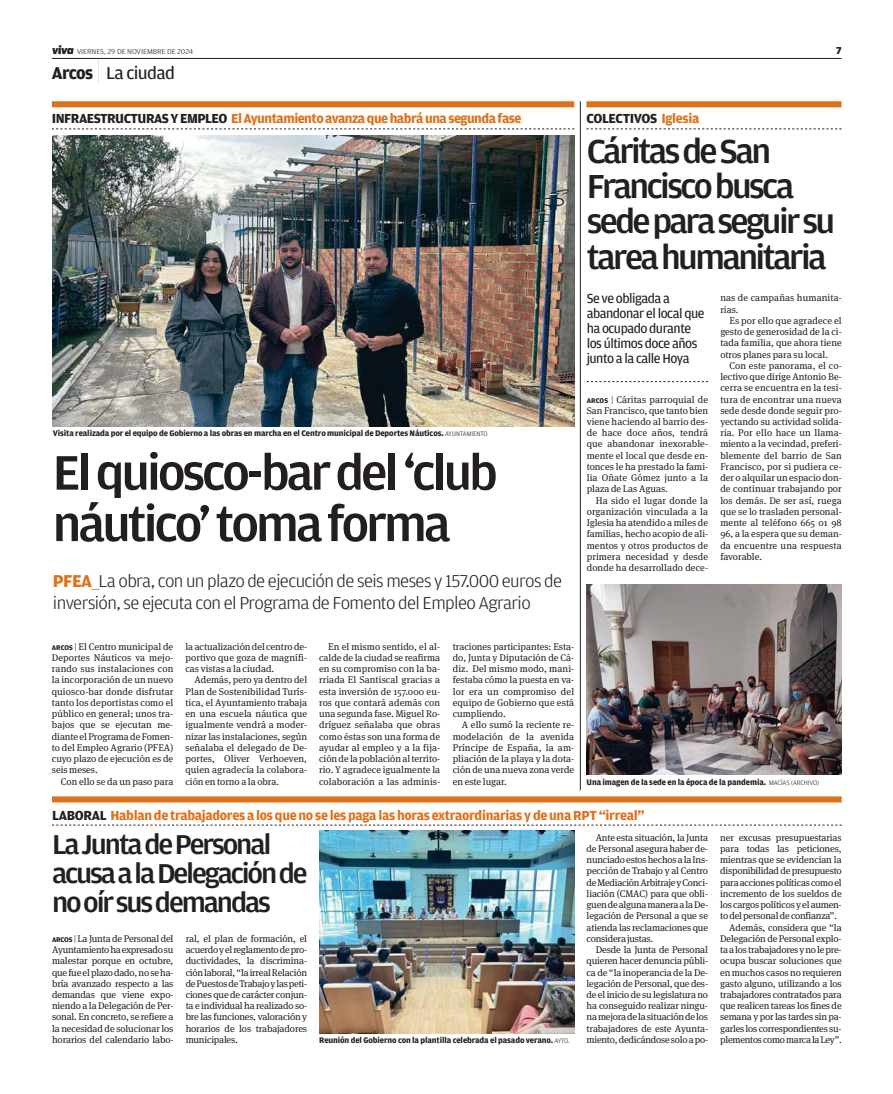
<style>
.page{position:relative;width:893px;height:1094px;background:#fff}
.page>*{position:absolute;margin:0;border:0;box-sizing:border-box;transform-origin:0 0}
.t1{font:500 51.45px/51.4px "Amplitude";letter-spacing:-.06em;color:#231f20;scale:1.05 1}
.t2{font:500 35.4px/35.4px "Amplitude";letter-spacing:-.07em;color:#231f20;scale:1.05 1}
.t3{font:500 28.95px/29px "Amplitude";letter-spacing:-.07em;color:#231f20;scale:1.05 1}
.t4{font:300 18.15px/22.2px "Amplitude";letter-spacing:-.035em;color:#231f20;scale:1.05 1}
.t5{font:18.15px "Amplitude";letter-spacing:-.035em;color:#231f20;scale:1.05 1}
.t6{font:700 13.95px "Amplitude";letter-spacing:-.025em;color:#dc721c}
.t7{font:13.95px/15px "Amplitude";letter-spacing:-.035em;color:#231f20}
.t8{font:700 13.95px "Amplitude";letter-spacing:-.025em;color:#231f20}
.t9{font:900 10.65px "Amplitude";color:#231f20}
.t10{font:9.75px/11.2px "Meta Serif OT";letter-spacing:-.01em;color:#231f20;text-align:justify}
.t11{font:9.75px/11.2px "Meta Serif OT";letter-spacing:.01em;color:#231f20}
.t12{font:700 8.55px "Amplitude";letter-spacing:-.015em;color:#231f20}
.t13{font:300 7.5px "Amplitude";letter-spacing:-.01em;color:#231f20;scale:1.1 1}
.s1{font-family:"Apex New";font-weight:800;font-style:italic;font-size:11.85px}
.s2{font-weight:700}
.s3{font-family:"Apex New";font-weight:100;font-size:24.6px}
.s4{color:#231f20}
.s5{font-weight:300;font-size:6.9px}
.s6{font-weight:700;color:#dc721c}
.s7{color:#dc721c}
.s8{font-family:"Amplitude";font-weight:700;font-size:7.35px}
.s9{font-family:"Amplitude";font-weight:300}
</style>
<div class="page">
<hr style="left:52px;top:58px;width:789px;height:1px;background:#231f20">
<div style="left:52px;top:101px;width:522px;height:6px;background:#dc721c"></div>
<svg style="left:52px;top:129px;width:522px;height:1px"></svg>
<img style="left:53px;top:135px;width:522px;height:292px">
<img style="left:586px;top:585px;width:255px;height:189px">
<hr style="left:580px;top:101px;width:1px;height:689px;background:#231f20">
<div style="left:586px;top:101px;width:255px;height:6px;background:#dc721c"></div>
<svg style="left:586px;top:129px;width:255px;height:1px"></svg>
<svg style="left:586px;top:381px;width:122px;height:1px"></svg>
<div style="left:52px;top:796px;width:789px;height:6px;background:#dc721c"></div>
<svg style="left:52px;top:824px;width:789px;height:1px"></svg>
<img style="left:319px;top:830px;width:255px;height:203px">
<p class="t13" style="left:52px;top:48px;width:130px"><span class="s1">viva</span> VIERNES, 29 DE NOVIEMBRE DE 2024</p>
<p class="t9" style="left:836px;top:47px;width:7px">7</p>
<h3 class="t5" style="left:52px;top:66px;width:119px"><span class="s2">Arcos</span> <span class="s3">|</span> La ciudad</h3>
<h3 class="t6" style="left:52px;top:113px;width:471px"><span class="s4">INFRAESTRUCTURAS Y EMPLEO</span> El Ayuntamiento avanza que habrá una segunda fase</h3>
<p class="t12" style="left:53px;top:430px;width:436px">Visita realizada por el equipo de Gobierno a las obras en marcha en el Centro municipal de Deportes Náuticos. <span class="s5">AYUNTAMIENTO</span></p>
<h1 class="t1" style="left:53px;top:450px;width:425px">El quiosco-bar del ‘club náutico’ toma forma</h1>
<h3 class="t4" style="left:53px;top:570px;width:486px"><span class="s6">PFEA</span><span class="s7">__</span>La obra, con un plazo de ejecución de seis meses y 157.000 euros de inversión, se ejecuta con el Programa de Fomento del Empleo Agrario</h3>
<p class="t10" style="left:185px;top:641px;width:123px">la actualización del centro de&shy;portivo que goza de magnífi&shy;cas vistas a la ciudad.</p>
<p class="t10" style="left:185px;top:675px;width:123px;text-indent:9px">Además, pero ya dentro del Plan de Sostenibilidad Turís&shy;tica, el Ayuntamiento trabaja en una escuela náutica que igualmente vendrá a moder&shy;nizar las instalaciones, según señalaba el delegado de De&shy;portes, Oliver Verhoeven, quien agradecía la colabora&shy;ción en torno a la obra.</p>
<p class="t10" style="left:52px;top:641px;width:123px"><span class="s8">ARCOS</span> <span class="s9">|</span> El Centro municipal de Deportes Náuticos va mejo&shy;rando sus instalaciones con la incorporación de un nuevo quiosco-bar donde disfrutar tanto los deportistas como el público en general; unos tra&shy;bajos que se ejecutan me&shy;diante el Programa de Fomen&shy;to del Empleo Agrario (PFEA) cuyo plazo de ejecución es de seis meses.</p>
<p class="t10" style="left:61px;top:776px;width:114px">Con ello se da un paso para</p>
<p class="t10" style="left:319px;top:641px;width:123px;text-indent:9px">En el mismo sentido, el al&shy;calde de la ciudad se reafirma en su compromiso con la ba&shy;rriada El Santiscal gracias a esta inversión de 157.000 eu&shy;ros que contará además con una segunda fase. Miguel Ro&shy;dríguez señalaba que obras como éstas son una forma de ayudar al empleo y a la fija&shy;ción de la población al territo&shy;rio. Y agradece igualmente la colaboración a las adminis-</p>
<p class="t10" style="left:453px;top:641px;width:123px">traciones participantes: Esta&shy;do, Junta y Diputación de Cá&shy;diz. Del mismo modo, mani&shy;festaba cómo la puesta en va&shy;lor era un compromiso del equipo de Gobierno que está cumpliendo.</p>
<p class="t10" style="left:453px;top:720px;width:123px;text-indent:9px">A ello sumó la reciente re&shy;modelación de la avenida Príncipe de España, la am&shy;pliación de la playa y la dota&shy;ción de una nueva zona verde en este lugar.</p>
<h3 class="t8" style="left:586px;top:113px;width:114px">COLECTIVOS <span class="s7">Iglesia</span></h3>
<h2 class="t2" style="left:586px;top:135px;width:238px">Cáritas de San<br>Francisco busca sede para seguir su tarea humanitaria</h2>
<h3 class="t7" style="left:586px;top:291px;width:119px">Se ve obligada a abandonar el local que ha ocupado durante los últimos doce años junto a la calle Hoya</h3>
<p class="t10" style="left:586px;top:394px;width:123px"><span class="s8">ARCOS</span> <span class="s9">|</span> Cáritas parroquial de San Francisco, que tanto bien viene haciendo al barrio des&shy;de hace doce años, tendrá que abandonar inexorable&shy;mente el local que desde en&shy;tonces le ha prestado la fami&shy;lia Oñate Gómez junto a la plaza de Las Aguas.</p>
<p class="t10" style="left:586px;top:495px;width:123px;text-indent:9px">Ha sido el lugar donde la organización vinculada a la Iglesia ha atendido a miles de familias, hecho acopio de ali&shy;mentos y otros productos de primera necesidad y desde donde ha desarrollado dece-</p>
<p class="t11" style="left:720px;top:293px;width:123px">nas de campañas humanita&shy;rias.</p>
<p class="t10" style="left:720px;top:315px;width:123px;text-indent:9px">Es por ello que agradece el gesto de generosidad de la ci&shy;tada familia, que ahora tiene otros planes para su local.</p>
<p class="t10" style="left:720px;top:360px;width:123px;text-indent:9px">Con este panorama, el co&shy;lectivo que dirige Antonio Be&shy;cerra se encuentra en la tesi&shy;tura de encontrar una nueva sede desde donde seguir pro&shy;yectando su actividad solida&shy;ria. Por ello hace un llama&shy;miento a la vecindad, preferi&shy;blemente del barrio de San Francisco, por si pudiera ce&shy;der o alquilar un espacio don&shy;de continuar trabajando por los demás. De ser así, ruega que se lo trasladen personal&shy;mente al teléfono 665 01 98<br>96, a la espera que su deman&shy;da encuentre una respuesta favorable.</p>
<p class="t12" style="left:586px;top:778px;width:234px">Una imagen de la sede en la época de la pandemia. <span class="s5">MACÍAS (ARCHIVO)</span></p>
<h3 class="t6" style="left:52px;top:809px;width:594px"><span class="s4">LABORAL</span> Hablan de trabajadores a los que no se les paga las horas extraordinarias y de una RPT “irreal”</h3>
<h3 class="t3" style="left:52px;top:832px;width:245px">La Junta de Personal acusa a la Delegación de no oír sus demandas</h3>
<p class="t10" style="left:52px;top:933px;width:123px"><span class="s8">ARCOS</span> <span class="s9">|</span> La Junta de Personal del Ayuntamiento ha expresado su malestar porque en octubre, que fue el plazo dado, no se ha&shy;bría avanzado respecto a las demandas que viene expo&shy;niendo a la Delegación de Per&shy;sonal. En concreto, se refiere a la necesidad de solucionar los horarios del calendario labo-</p>
<p class="t10" style="left:186px;top:933px;width:123px">ral, el plan de formación, el acuerdo y el reglamento de pro&shy;ductividades, la discrimina&shy;ción laboral, “la irreal Relación de Puestos de Trabajo y las peti&shy;ciones que de carácter conjun&shy;ta e individual ha realizado so&shy;bre las funciones, valoración y horarios de los trabajadores municipales.</p>
<p class="t10" style="left:586px;top:832px;width:123px;text-indent:9px">Ante esta situación, la Junta de Personal asegura haber de&shy;nunciado estos hechos a la Ins&shy;pección de Trabajo y al Centro de Mediación Arbitraje y Conci&shy;liación (CMAC) para que obli&shy;guen de alguna manera a la De&shy;legación de Personal a que se atienda las reclamaciones que considera justas.</p>
<p class="t10" style="left:586px;top:944px;width:123px;text-indent:9px">Desde la Junta de Personal quieren hacer denuncia públi&shy;ca de “la inoperancia de la De&shy;legación de Personal, que des&shy;de el inicio de su legislatura no ha conseguido realizar ningu&shy;na mejora de la situación de los trabajadores de este Ayunta&shy;miento, dedicándose solo a po-</p>
<p class="t12" style="left:319px;top:1036px;width:252px">Reunión del Gobierno con la plantilla celebrada el pasado verano. <span class="s5">AYTO.</span></p>
<p class="t10" style="left:720px;top:832px;width:123px">ner excusas presupuestarias</p>
<p class="t10" style="left:720px;top:843px;width:123px">para todas las peticiones,</p>
<p class="t10" style="left:720px;top:854px;width:123px">mientras que se evidencian la</p>
<p class="t10" style="left:720px;top:866px;width:123px">disponibilidad de presupuesto</p>
<p class="t10" style="left:720px;top:877px;width:123px">para acciones políticas como el</p>
<p class="t10" style="left:720px;top:888px;width:123px">incremento de los sueldos de</p>
<p class="t10" style="left:720px;top:899px;width:123px">los cargos políticos y el aumen-</p>
<p class="t10" style="left:720px;top:910px;width:118px">to del personal de confianza”.</p>
<p class="t10" style="left:729px;top:922px;width:114px">Además, considera que “la</p>
<p class="t10" style="left:720px;top:933px;width:123px">Delegación de Personal explo-</p>
<p class="t10" style="left:720px;top:944px;width:123px">ta a los trabajadores y no le pre-</p>
<p class="t10" style="left:720px;top:955px;width:123px">ocupa buscar soluciones que</p>
<p class="t10" style="left:720px;top:967px;width:123px">en muchos casos no requieren</p>
<p class="t10" style="left:720px;top:978px;width:123px">gasto alguno, utilizando a los</p>
<p class="t10" style="left:720px;top:989px;width:123px">trabajadores contratados para</p>
<p class="t10" style="left:720px;top:1000px;width:123px">que realicen tareas los fines de</p>
<p class="t10" style="left:720px;top:1012px;width:123px">semana y por las tardes sin pa-</p>
<p class="t10" style="left:720px;top:1023px;width:123px">garles los correspondientes su-</p>
<p class="t10" style="left:720px;top:1034px;width:123px">plementos como marca la Ley”.</p>
</div>
